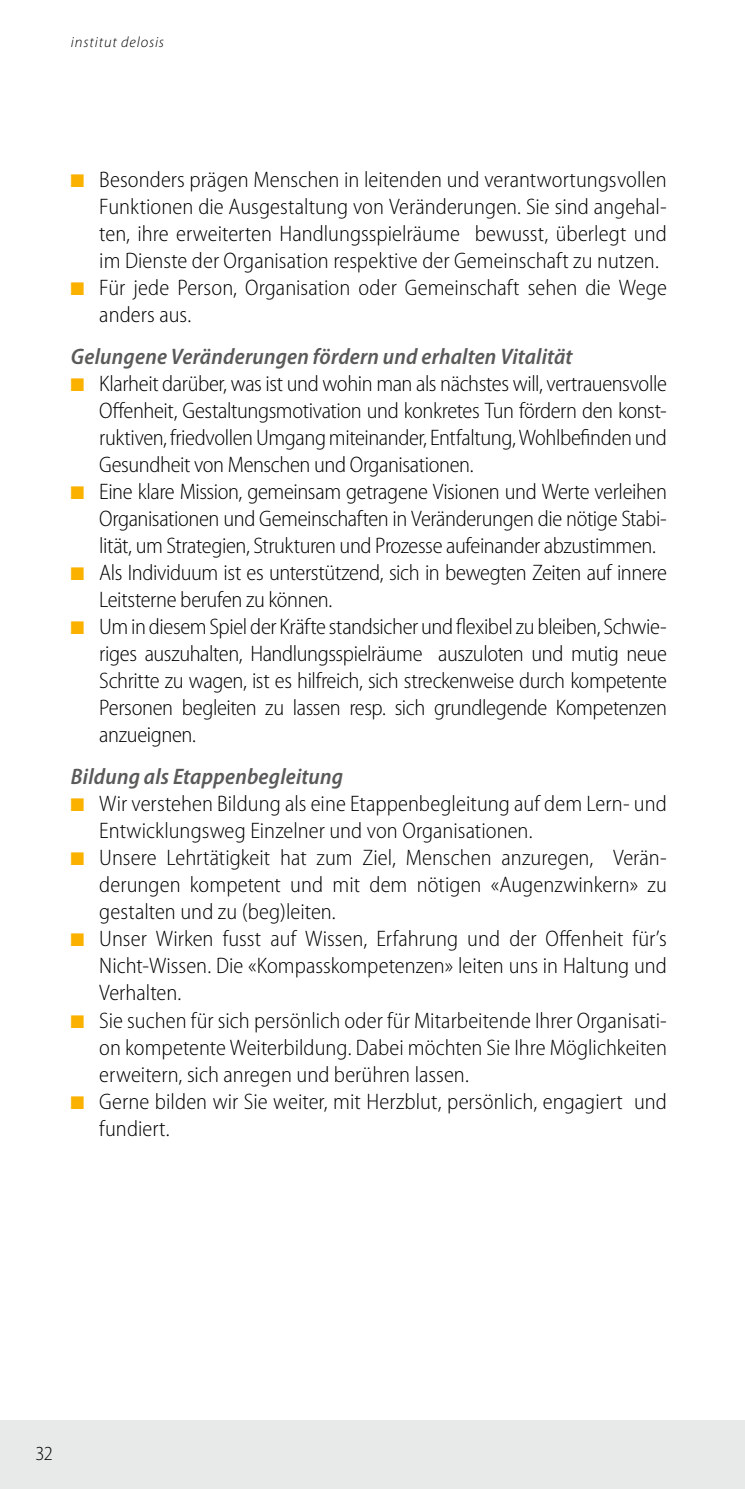
<style>
.page{position:relative;width:745px;height:1489px;background:#fff}
.page>*{position:absolute;margin:0;border:0;box-sizing:border-box;transform-origin:0 0}
.t1{font:300 semi-condensed 22.5px "Myriad Pro";letter-spacing:-.005em;color:#000}
.t2{font:italic 600 semi-condensed 22.5px "Myriad Pro";letter-spacing:.01em;color:#5a5a59}
.t3{font:300 semi-condensed 20px "Myriad Pro";color:#000}
.t4{font:italic 300 15px "Myriad Pro";letter-spacing:.06em;color:#000}
.s1{font-family:"Monotype Sorts";font-weight:400;font-stretch:normal;font-size:17.5px;color:#fab100}
</style>
<div class="page">
<div style="left:0;top:1419px;width:744px;height:69px;background:#e8e9e9"></div>
<p class="t4" style="left:71px;top:33px;width:95px">institut delosis</p>
<p class="t1" style="left:71px;top:166px;width:597px"><span class="s1">Q</span> Besonders prägen Menschen in leitenden und verantwortungsvollen</p>
<p class="t1" style="left:99px;top:193px;width:568px">Funktionen die Ausgestaltung von Veränderungen. Sie sind angehal-</p>
<p class="t1" style="left:99px;top:220px;width:568px">ten, ihre erweiterten Handlungsspielräume bewusst, überlegt und</p>
<p class="t1" style="left:99px;top:247px;width:560px">im Dienste der Organisation respektive der Gemeinschaft zu nutzen.</p>
<p class="t1" style="left:71px;top:274px;width:597px"><span class="s1">Q</span> Für jede Person, Organisation oder Gemeinschaft sehen die Wege</p>
<p class="t1" style="left:99px;top:301px;width:93px">anders aus.</p>
<p class="t2" style="left:71px;top:342px;width:503px">Gelungene Veränderungen fördern und erhalten Vitalität</p>
<p class="t1" style="left:71px;top:370px;width:597px"><span class="s1">Q</span> Klarheit darüber, was ist und wohin man als nächstes will, vertrauensvolle</p>
<p class="t1" style="left:99px;top:397px;width:568px">Offenheit, Gestaltungsmotivation und konkretes Tun fördern den konst-</p>
<p class="t1" style="left:99px;top:424px;width:568px">ruktiven, friedvollen Umgang miteinander, Entfaltung, Wohlbefinden und</p>
<p class="t1" style="left:99px;top:451px;width:375px">Gesundheit von Menschen und Organisationen.</p>
<p class="t1" style="left:71px;top:478px;width:597px"><span class="s1">Q</span> Eine klare Mission, gemeinsam getragene Visionen und Werte verleihen</p>
<p class="t1" style="left:99px;top:505px;width:568px">Organisationen und Gemeinschaften in Veränderungen die nötige Stabi-</p>
<p class="t1" style="left:99px;top:532px;width:558px">lität, um Strategien, Strukturen und Prozesse aufeinander abzustimmen.</p>
<p class="t1" style="left:71px;top:559px;width:597px"><span class="s1">Q</span> Als Individuum ist es unterstützend, sich in bewegten Zeiten auf innere</p>
<p class="t1" style="left:99px;top:586px;width:234px">Leitsterne berufen zu können.</p>
<p class="t1" style="left:71px;top:613px;width:597px"><span class="s1">Q</span> Um in diesem Spiel der Kräfte standsicher und flexibel zu bleiben, Schwie-</p>
<p class="t1" style="left:99px;top:640px;width:568px">riges auszuhalten, Handlungsspielräume auszuloten und mutig neue</p>
<p class="t1" style="left:99px;top:667px;width:568px">Schritte zu wagen, ist es hilfreich, sich streckenweise durch kompetente</p>
<p class="t1" style="left:99px;top:694px;width:568px">Personen begleiten zu lassen resp. sich grundlegende Kompetenzen</p>
<p class="t1" style="left:99px;top:721px;width:98px">anzueignen.</p>
<p class="t2" style="left:71px;top:762px;width:273px">Bildung als Etappenbegleitung</p>
<p class="t1" style="left:71px;top:790px;width:597px"><span class="s1">Q</span> Wir verstehen Bildung als eine Etappenbegleitung auf dem Lern- und</p>
<p class="t1" style="left:99px;top:817px;width:434px">Entwicklungsweg Einzelner und von Organisationen.</p>
<p class="t1" style="left:71px;top:844px;width:597px"><span class="s1">Q</span> Unsere Lehrtätigkeit hat zum Ziel, Menschen anzuregen, Verän-</p>
<p class="t1" style="left:99px;top:871px;width:568px">derungen kompetent und mit dem nötigen «Augenzwinkern» zu</p>
<p class="t1" style="left:99px;top:898px;width:238px">gestalten und zu (beg)leiten.</p>
<p class="t1" style="left:71px;top:925px;width:597px"><span class="s1">Q</span> Unser Wirken fusst auf Wissen, Erfahrung und der Offenheit für’s</p>
<p class="t1" style="left:99px;top:952px;width:568px">Nicht-Wissen. Die «Kompasskompetenzen» leiten uns in Haltung und</p>
<p class="t1" style="left:99px;top:979px;width:83px">Verhalten.</p>
<p class="t1" style="left:71px;top:1006px;width:597px"><span class="s1">Q</span> Sie suchen für sich persönlich oder für Mitarbeitende Ihrer Organisati-</p>
<p class="t1" style="left:99px;top:1033px;width:568px">on kompetente Weiterbildung. Dabei möchten Sie Ihre Möglichkeiten</p>
<p class="t1" style="left:99px;top:1060px;width:371px">erweitern, sich anregen und berühren lassen.</p>
<p class="t1" style="left:71px;top:1087px;width:597px"><span class="s1">Q</span> Gerne bilden wir Sie weiter, mit Herzblut, persönlich, engagiert und</p>
<p class="t1" style="left:99px;top:1114px;width:72px">fundiert.</p>
<p class="t3" style="left:35px;top:1440px;width:19px">32</p>
</div>
